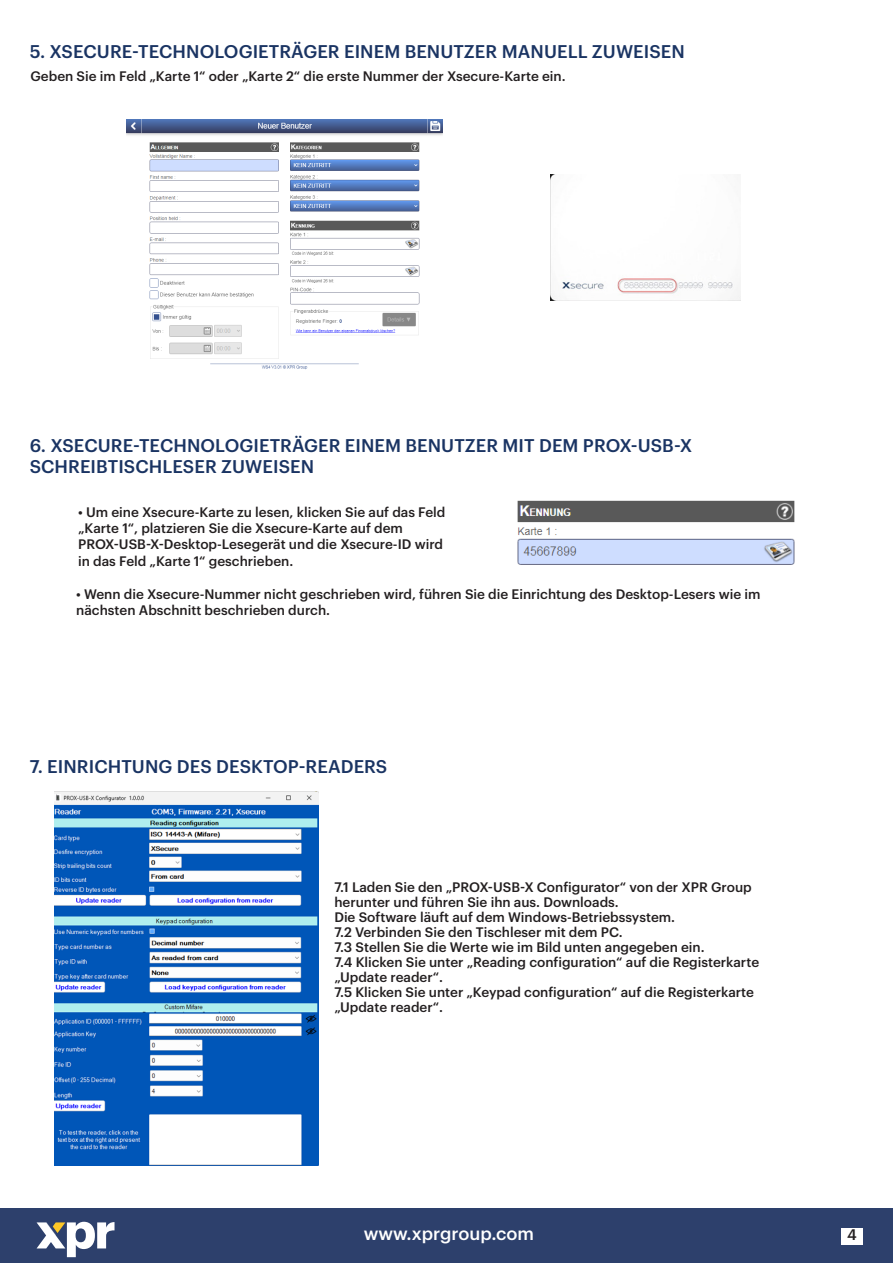
<style>
.page{position:relative;width:893px;height:1263px;background:#fff}
.page>*{position:absolute;margin:0;border:0;box-sizing:border-box;transform-origin:0 0}
.megunaslov{font:500 18px "Graphik";letter-spacing:.005em;color:#1a3463}
.t1{font:500 18px "Graphik";color:#fff}
.t2{font:500 15px "Graphik";color:#231f20}
.body{font:500 13.5px/16.2px "Graphik";color:#231f20}
</style>
<div class="page">
<div style="left:0;top:1209px;width:893px;height:54px;background:#2d406c"></div>
<div style="left:841px;top:1228px;width:21px;height:16px;background:#fff"></div>
<svg style="left:37px;top:1222px;width:78px;height:35px"></svg>
<img style="left:517px;top:500px;width:278px;height:65px">
<img style="left:550px;top:175px;width:191px;height:126px">
<img style="left:127px;top:120px;width:315px;height:250px">
<img style="left:54px;top:792px;width:265px;height:373px">
<p class="megunaslov" style="left:30px;top:38px;width:657px">5. XSECURE-TECHNOLOGIETRÄGER EINEM BENUTZER MANUELL ZUWEISEN</p>
<p class="body" style="left:31px;top:67px;width:537px">Geben Sie im Feld „Karte 1“ oder „Karte 2“ die erste Nummer der Xsecure-Karte ein.</p>
<p class="megunaslov" style="left:30px;top:431px;width:664px">6. XSECURE-TECHNOLOGIETRÄGER EINEM BENUTZER MIT DEM PROX-USB-X</p>
<p class="megunaslov" style="left:30px;top:453px;width:286px">SCHREIBTISCHLESER ZUWEISEN</p>
<p class="body" style="left:78px;top:503px;width:369px">• Um eine Xsecure-Karte zu lesen, klicken Sie auf das Feld</p>
<p class="body" style="left:78px;top:519px;width:326px">„Karte 1“, platzieren Sie die Xsecure-Karte auf dem</p>
<p class="body" style="left:78px;top:535px;width:366px">PROX-USB-X-Desktop-Lesegerät und die Xsecure-ID wird</p>
<p class="body" style="left:78px;top:551px;width:217px">in das Feld „Karte 1“ geschrieben.</p>
<p class="body" style="left:76px;top:585px;width:686px">• Wenn die Xsecure-Nummer nicht geschrieben wird, führen Sie die Einrichtung des Desktop-Lesers wie im nächsten Abschnitt beschrieben durch.</p>
<p class="megunaslov" style="left:30px;top:753px;width:359px">7. EINRICHTUNG DES DESKTOP-READERS</p>
<p class="body" style="left:334px;top:878px;width:419px">7.1 Laden Sie den „PROX-USB-X Configurator“ von der XPR Group</p>
<p class="body" style="left:334px;top:893px;width:286px">herunter und führen Sie ihn aus. Downloads.</p>
<p class="body" style="left:334px;top:908px;width:342px">Die Software läuft auf dem Windows-Betriebssystem.</p>
<p class="body" style="left:334px;top:923px;width:290px">7.2 Verbinden Sie den Tischleser mit dem PC.</p>
<p class="body" style="left:334px;top:938px;width:372px">7.3 Stellen Sie die Werte wie im Bild unten angegeben ein.</p>
<p class="body" style="left:334px;top:953px;width:426px">7.4 Klicken Sie unter „Reading configuration“ auf die Registerkarte</p>
<p class="body" style="left:334px;top:968px;width:110px">„Update reader“.</p>
<p class="body" style="left:334px;top:983px;width:421px">7.5 Klicken Sie unter „Keypad configuration“ auf die Registerkarte</p>
<p class="body" style="left:334px;top:998px;width:110px">„Update reader“.</p>
<h1 class="t1" style="left:364px;top:1220px;width:172px">www.xprgroup.com</h1>
<p class="t2" style="left:847px;top:1223px;width:11px">4</p>
</div>
